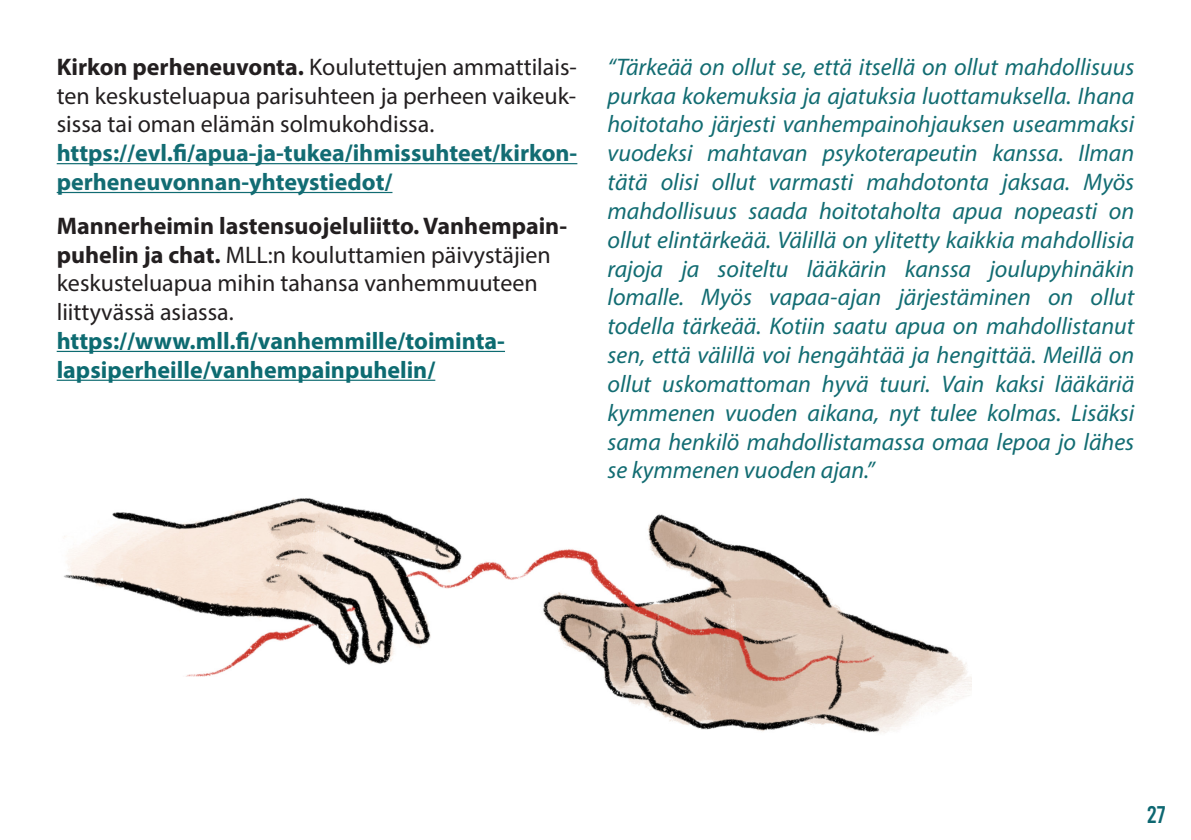
<style>
.page{position:relative;width:1191px;height:840px;background:#fff}
.page>*{position:absolute;margin:0;border:0;box-sizing:border-box;transform-origin:0 0}
.Ajatuksia{font:italic 24px/28.8px "Myriad Pro";color:#126c72;text-align:justify}
.Leibs{font:24px/28.8px "Myriad Pro";color:#231f20;text-align:justify}
.Linkit{font:700 24px/28.8px "Myriad Pro";color:#126c73}
.Linkit-2{font:700 24px/28.8px "Myriad Pro";color:#0d6b71}
.t1{font:24px "Bebas";color:#0d6771}
.s1{font-weight:700}
</style>
<div class="page">
<img style="left:57px;top:379px;width:914px;height:354px">
<hr style="left:57px;top:163px;width:520px;height:1px;background:#126c73">
<hr style="left:57px;top:192px;width:335px;height:1px;background:#126c73">
<hr style="left:57px;top:350px;width:448px;height:2px;background:#0d6b71">
<hr style="left:57px;top:379px;width:378px;height:1px;background:#0d6b71">
<p class="Leibs" style="left:57px;top:52px;width:522px"><span class="s1">Kirkon perheneuvonta.</span> Koulutettujen ammattilais&shy;ten keskusteluapua parisuhteen ja perheen vaikeuk&shy;sissa tai oman elämän solmukohdissa.</p>
<p class="Linkit" style="left:57px;top:138px;width:522px">https://evl.fi/apua-ja-tukea/ihmissuhteet/kirkon&shy;perheneuvonnan-yhteystiedot/</p>
<p class="Leibs" style="left:57px;top:211px;width:512px;text-align:left"><span class="s1">Mannerheimin lastensuojeluliitto. Vanhempain&shy;puhelin ja chat.</span> MLL:n kouluttamien päivystäjien keskusteluapua mihin tahansa vanhemmuuteen liittyvässä asiassa.</p>
<p class="Linkit-2" style="left:57px;top:325px;width:450px">https://www.mll.fi/vanhemmille/toiminta&shy;lapsiperheille/vanhempainpuhelin/</p>
<p class="Ajatuksia" style="left:607px;top:52px;width:528px">“Tärkeää on ollut se, että itsellä on ollut mahdollisuus purkaa kokemuksia ja ajatuksia luottamuksella. Ihana hoitotaho järjesti vanhempainohjauksen useammaksi vuodeksi mahtavan psykoterapeutin kanssa. Ilman tätä olisi ollut varmasti mahdotonta jaksaa. Myös mahdollisuus saada hoitotaholta apua nopeasti on ollut elintärkeää. Välillä on ylitetty kaikkia mahdollisia rajoja ja soiteltu lääkärin kanssa joulupyhinäkin lomalle. Myös vapaa-ajan järjestäminen on ollut todella tärkeää. Kotiin saatu apua on mahdollistanut sen, että välillä voi hengähtää ja hengittää. Meillä on ollut uskomattoman hyvä tuuri. Vain kaksi lääkäriä kymmenen vuoden aikana, nyt tulee kolmas. Lisäksi sama henkilö mahdollistamassa omaa lepoa jo lähes se kymmenen vuoden ajan.”</p>
<p class="t1" style="left:1147px;top:801px;width:20px">27</p>
</div>
